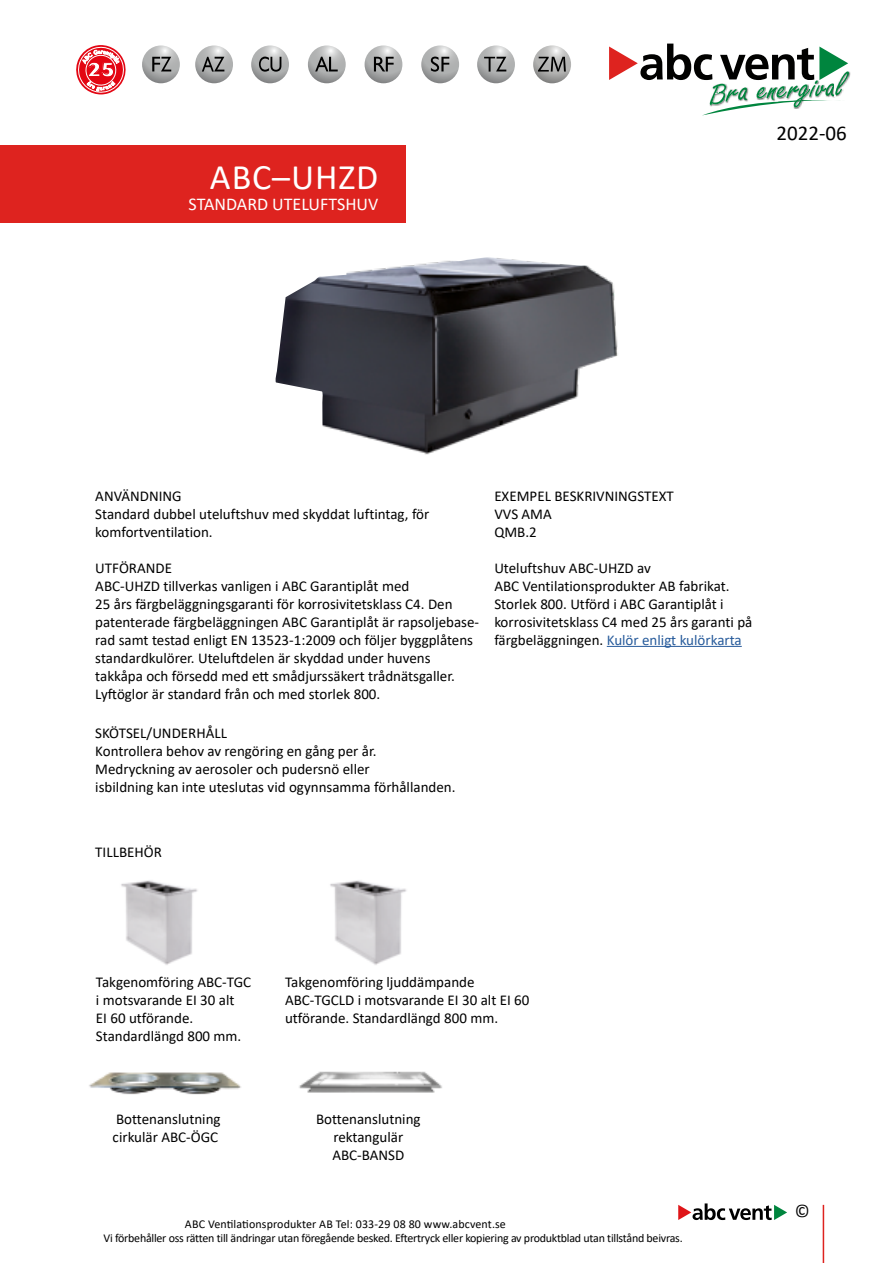
<style>
.page{position:relative;width:893px;height:1263px;background:#fff}
.page>*{position:absolute;margin:0;border:0;box-sizing:border-box;transform-origin:0 0}
.t1{font:36px "Calibri";letter-spacing:.025em;color:#fff}
.t2{font:21px "Calibri";color:#000}
.t3{font:800 19.5px "Cosmos";color:#fff}
.t4{font:18px "Calibri";color:#fff}
.t5{font:18px "Calibri";color:#000}
.t6{font:15px/18px "Calibri";color:#000}
.t7{font:12px "Calibri";letter-spacing:-.02em;color:#000}
.t8{font:12px "Calibri";letter-spacing:.01em;color:#000}
.s1{color:#275b9b}
</style>
<div class="page">
<hr style="left:823px;top:1205px;width:1px;height:58px;background:#de231f">
<svg style="left:678px;top:1203px;width:109px;height:17px"></svg>
<hr style="left:607px;top:646px;width:135px;height:1px;background:#275b9b">
<div style="left:0;top:146px;width:406px;height:77px;background:#de231f"></div>
<img style="left:275px;top:257px;width:343px;height:198px">
<img style="left:121px;top:880px;width:77px;height:85px">
<img style="left:330px;top:880px;width:77px;height:85px">
<img style="left:89px;top:1072px;width:152px;height:23px">
<img style="left:299px;top:1071px;width:143px;height:22px">
<svg style="left:609px;top:44px;width:240px;height:71px"></svg>
<svg style="left:142px;top:45px;width:38px;height:38px"></svg>
<svg style="left:152px;top:57px;width:19px;height:14px"></svg>
<svg style="left:195px;top:45px;width:38px;height:38px"></svg>
<svg style="left:202px;top:57px;width:22px;height:15px"></svg>
<svg style="left:251px;top:45px;width:38px;height:38px"></svg>
<svg style="left:259px;top:57px;width:22px;height:15px"></svg>
<svg style="left:308px;top:45px;width:38px;height:38px"></svg>
<svg style="left:315px;top:57px;width:23px;height:14px"></svg>
<svg style="left:365px;top:45px;width:37px;height:38px"></svg>
<svg style="left:374px;top:57px;width:20px;height:14px"></svg>
<svg style="left:421px;top:45px;width:38px;height:38px"></svg>
<svg style="left:431px;top:57px;width:18px;height:15px"></svg>
<svg style="left:477px;top:45px;width:38px;height:38px"></svg>
<svg style="left:484px;top:57px;width:22px;height:15px"></svg>
<svg style="left:533px;top:45px;width:38px;height:38px"></svg>
<svg style="left:538px;top:57px;width:28px;height:15px"></svg>
<svg style="left:76px;top:45px;width:50px;height:50px"></svg>
<h3 class="t3" style="left:88px;top:58px;width:29px">25</h3>
<h1 class="t1" style="left:210px;top:152px;width:170px">ABC–UHZD</h1>
<p class="t4" style="left:189px;top:191px;width:191px">STANDARD UTELUFTSHUV</p>
<h2 class="t2" style="left:776px;top:118px;width:72px">2022-06</h2>
<p class="t6" style="left:95px;top:486px;width:336px">ANVÄNDNING<br>Standard dubbel uteluftshuv med skyddat luftintag, för komfortventilation.</p>
<p class="t6" style="left:95px;top:558px;width:385px">UTFÖRANDE<br>ABC-UHZD tillverkas vanligen i ABC Garantiplåt med<br>25 års färgbeläggningsgaranti för korrosivitetsklass C4. Den patenterade färgbeläggningen ABC Garantiplåt är rapsoljebase&shy;rad samt testad enligt EN 13523-1:2009 och följer byggplåtens standardkulörer. Uteluftdelen är skyddad under huvens takkåpa och försedd med ett smådjurssäkert trådnätsgaller.<br>Lyftöglor är standard från och med storlek 800.</p>
<p class="t6" style="left:95px;top:724px;width:362px">SKÖTSEL/UNDERHÅLL<br>Kontrollera behov av rengöring en gång per år.<br>Medryckning av aerosoler och pudersnö eller<br>isbildning kan inte uteslutas vid ogynnsamma förhållanden.</p>
<p class="t6" style="left:494px;top:486px;width:181px">EXEMPEL BESKRIVNINGSTEXT<br>VVS AMA<br>QMB.2</p>
<p class="t6" style="left:494px;top:558px;width:260px">Uteluftshuv ABC-UHZD av<br>ABC Ventilationsprodukter AB fabrikat.<br>Storlek 800. Utförd i ABC Garantiplåt i korrosivitetsklass C4 med 25 års garanti på färgbeläggningen. <span class="s1">Kulör enligt kulörkarta</span></p>
<p class="t6" style="left:95px;top:843px;width:68px">TILLBEHÖR</p>
<p class="t6" style="left:96px;top:973px;width:157px">Takgenomföring ABC-TGC i motsvarande EI 30 alt<br>EI 60 utförande.<br>Standardlängd 800 mm.</p>
<p class="t6" style="left:285px;top:973px;width:246px">Takgenomföring ljuddämpande<br>ABC-TGCLD i motsvarande EI 30 alt EI 60 utförande. Standardlängd 800 mm.</p>
<p class="t6" style="left:113px;top:1109px;width:109px">Bottenanslutning cirkulär ABC-ÖGC</p>
<p class="t6" style="left:316px;top:1110px;width:106px;text-align:center">Bottenanslutning rektangulär<br>ABC-BANSD</p>
<p class="t8" style="left:185px;top:1215px;width:322px">ABC Ventilationsprodukter AB Tel: 033-29 08 80 www.abcvent.se</p>
<p class="t7" style="left:103px;top:1229px;width:581px">Vi förbehåller oss rätten till ändringar utan föregående besked. Eftertryck eller kopiering av produktblad utan tillstånd beivras.</p>
<p class="t5" style="left:795px;top:1198px;width:17px">©</p>
</div>
